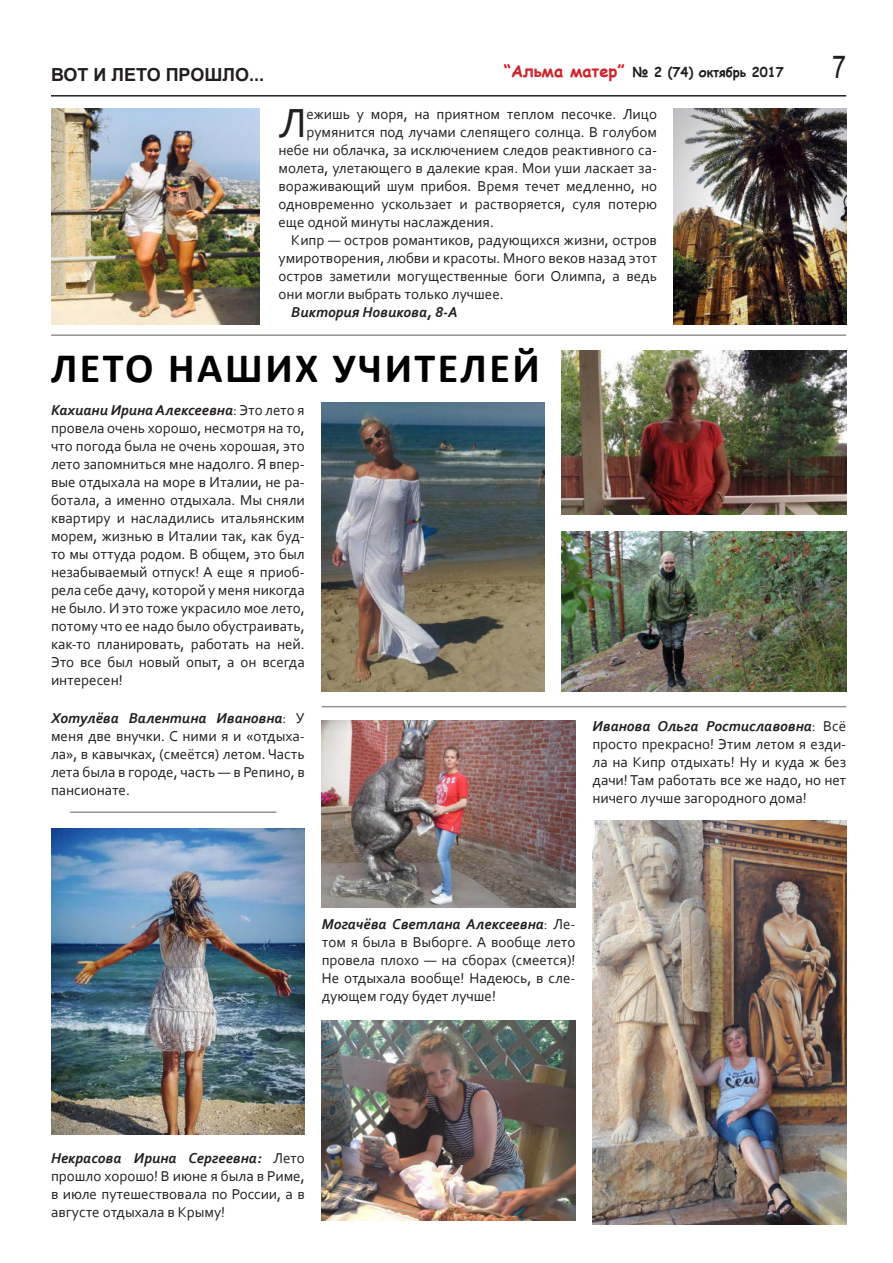
<style>
.page{position:relative;width:893px;height:1263px;background:#fff}
.page>*{position:absolute;margin:0;border:0;box-sizing:border-box;transform-origin:0 0}
.t1{font:42.6px "Corbel";color:#231f20}
.t2{font:700 42px "Calibri";letter-spacing:.06em;color:#000}
.t3{font:31.5px "Arial";color:#231f20;scale:.8 1}
.t4{font:700 18px "Arial";color:#231f20}
.t5{font:15px/18px "Corbel";color:#231f20;text-align:justify}
.t6{font:italic 700 15px "Corbel";color:#231f20}
.t7{font:700 13.5px "Comic Sans MS";color:#231f20}
.s1{font-size:16.5px;color:#d1232a}
.s2{font-weight:700;font-style:italic}
</style>
<div class="page">
<hr style="left:51px;top:95px;width:795px;height:2px;background:#231f20">
<hr style="left:51px;top:334px;width:795px;height:2px;background:#919396">
<img style="left:51px;top:108px;width:208px;height:216px">
<img style="left:673px;top:108px;width:173px;height:216px">
<img style="left:322px;top:403px;width:222px;height:289px">
<img style="left:561px;top:350px;width:285px;height:164px">
<img style="left:561px;top:531px;width:285px;height:161px">
<img style="left:51px;top:828px;width:254px;height:306px">
<img style="left:592px;top:821px;width:254px;height:403px">
<img style="left:322px;top:1020px;width:253px;height:200px">
<img style="left:322px;top:720px;width:253px;height:187px">
<hr style="left:70px;top:811px;width:206px;height:2px;background:#919396">
<hr style="left:322px;top:706px;width:524px;height:1px;background:#919396">
<p class="t4" style="left:51px;top:62px;width:215px">ВОТ И ЛЕТО ПРОШЛО...</p>
<p class="t7" style="left:504px;top:62px;width:281px"><span class="s1">“Альма матер”</span> № 2 (74) октябрь 2017</p>
<h3 class="t3" style="left:832px;top:45px;width:19px">7</h3>
<h1 class="t1" style="left:278px;top:97px;width:29px">Л</h1>
<p class="t5" style="left:306px;top:105px;width:352px">ежишь у моря, на приятном теплом песочке. Лицо</p>
<p class="t5" style="left:306px;top:123px;width:352px">румянится под лучами слепящего солнца. В голубом</p>
<p class="t5" style="left:278px;top:141px;width:380px">небе ни облачка, за исключением следов реактивного са-</p>
<p class="t5" style="left:278px;top:159px;width:380px">молета, улетающего в далекие края. Мои уши ласкает за-</p>
<p class="t5" style="left:278px;top:177px;width:380px">вораживающий шум прибоя. Время течет медленно, но</p>
<p class="t5" style="left:278px;top:195px;width:380px">одновременно ускользает и растворяется, суля потерю</p>
<p class="t5" style="left:278px;top:213px;width:217px">еще одной минуты наслаждения.</p>
<p class="t5" style="left:291px;top:231px;width:367px">Кипр — остров романтиков, радующихся жизни, остров</p>
<p class="t5" style="left:278px;top:249px;width:380px">умиротворения, любви и красоты. Много веков назад этот</p>
<p class="t5" style="left:278px;top:267px;width:380px">остров заметили могущественные боги Олимпа, а ведь</p>
<p class="t5" style="left:278px;top:285px;width:227px">они могли выбрать только лучшее.</p>
<p class="t6" style="left:291px;top:303px;width:168px">Виктория Новикова, 8-А</p>
<h2 class="t2" style="left:51px;top:338px;width:490px">ЛЕТО НАШИХ УЧИТЕЛЕЙ</h2>
<p class="t5" style="left:51px;top:401px;width:255px"><span class="s2">Кахиани Ирина Алексеевна</span>: Это лето я провела очень хорошо, несмотря на то, что погода была не очень хорошая, это лето запомниться мне надолго. Я впер&shy;вые отдыхала на море в Италии, не ра&shy;ботала, а именно отдыхала. Мы сняли квартиру и насладились итальянским морем, жизнью в Италии так, как буд&shy;то мы оттуда родом. В общем, это был незабываемый отпуск! А еще я приоб&shy;рела себе дачу, которой у меня никогда не было. И это тоже украсило мое лето, потому что ее надо было обустраивать, как-то планировать, работать на ней.<br>Это все был новый опыт, а он всегда интересен!</p>
<p class="t5" style="left:51px;top:708px;width:255px"><span class="s2">Хотулёва Валентина Ивановна</span>: У меня две внучки. С ними я и «отдыха&shy;ла», в кавычках, (смеётся) летом. Часть лета была в городе, часть — в Репино, в пансионате.</p>
<p class="t5" style="left:592px;top:717px;width:255px"><span class="s2">Иванова Ольга Ростиславовна</span>: Всё просто прекрасно! Этим летом я езди&shy;ла на Кипр отдыхать! Ну и куда ж без дачи! Там работать все же надо, но нет ничего лучше загородного дома!</p>
<p class="t5" style="left:322px;top:915px;width:255px"><span class="s2">Могачёва Светлана Алексеевна</span>: Ле&shy;том я была в Выборге. А вообще лето провела плохо — на сборах (смеется)!<br>Не отдыхала вообще! Надеюсь, в сле&shy;дующем году будет лучше!</p>
<p class="t5" style="left:51px;top:1149px;width:255px"><span class="s2">Некрасова Ирина Сергеевна:</span> Лето прошло хорошо! В июне я была в Риме, в июле путешествовала по России, а в августе отдыхала в Крыму!</p>
</div>
